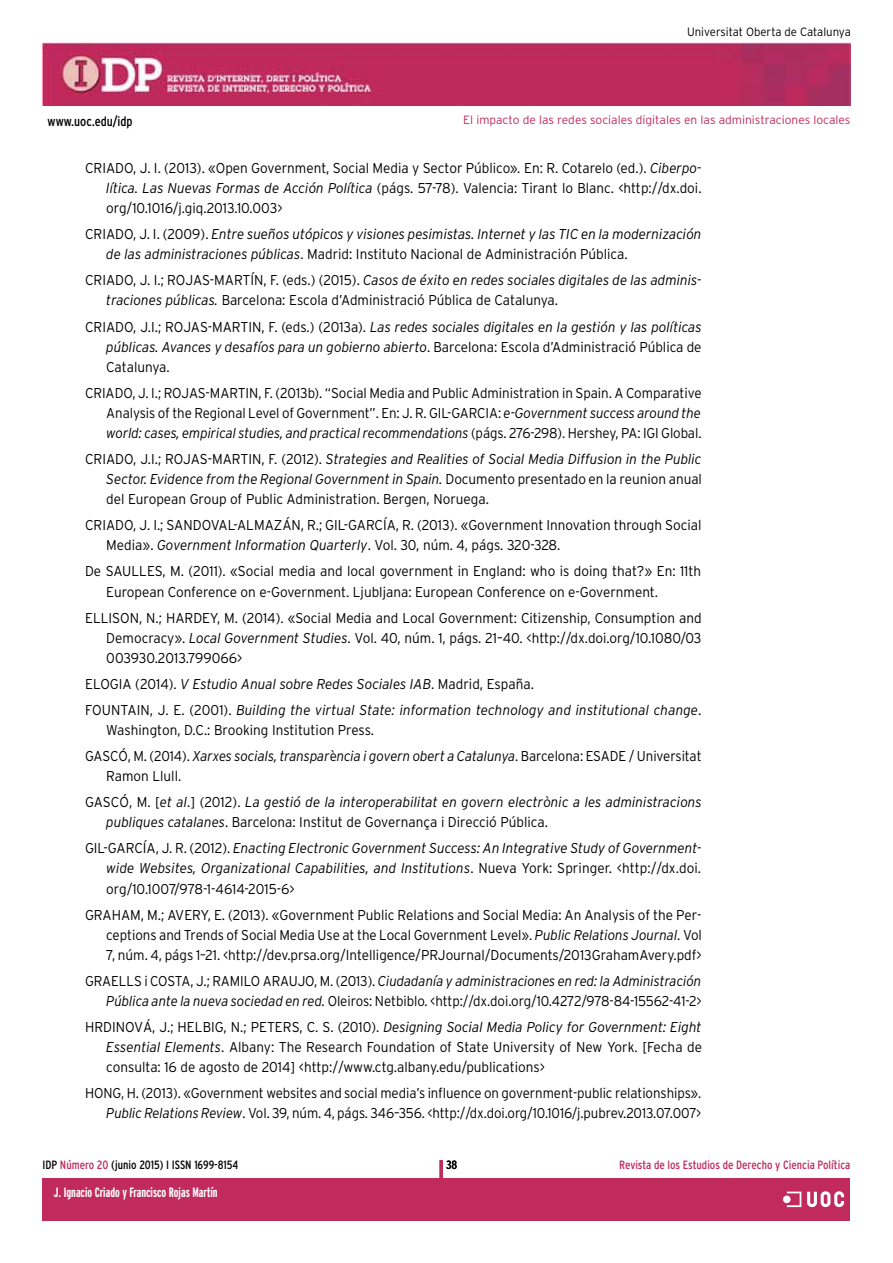
<style>
.page{position:relative;width:893px;height:1263px;background:#fff}
.page>*{position:absolute;margin:0;border:0;box-sizing:border-box;transform-origin:0 0}
.t1{font:300 14.25px/20.1px "Interstate";color:#000;text-align:justify;scale:.95 1}
.t2{font:italic 300 14.25px/20.1px "Interstate";color:#000;scale:.95 1}
.t3{font:300 14.25px/20.1px "Interstate";color:#000;text-align:right;scale:.93 1}
.t4{font:300 14.25px/20.1px "Interstate";color:#000;text-align:justify;scale:.94 1}
.t5{font:700 extra-condensed 13.5px "Interstate";color:#fff}
.t6{font:condensed 13.5px "Interstate";color:#000}
.t7{font:300 12px "Interstate";color:#c12a5d}
.t8{font:condensed 12px "Interstate";color:#c12a5d}
.t9{font:condensed 12px "Interstate";color:#000}
.t10{font:300 12px "Interstate";color:#000;scale:.95 1}
.t11{font:700 extra-condensed 12px "Interstate";color:#fff}
.s1{font-style:italic}
.s2{font-style:normal}
.s3{color:#c12a5d}
</style>
<div class="page">
<img style="left:43px;top:43px;width:807px;height:63px">
<div style="left:43px;top:1178px;width:807px;height:42px;background:#c12a5d"></div>
<div style="left:783px;top:1195px;width:8px;height:8px;background:#fff;border-radius:50%"></div>
<svg style="left:787px;top:1191px;width:57px;height:17px"></svg>
<hr style="left:440px;top:1160px;width:3px;height:44px;background:#c12a5d">
<p class="t6" style="left:48px;top:113px;width:87px">www.uoc.edu/idp</p>
<p class="t10" style="left:687px;top:25px;width:174px">Universitat Oberta de Catalunya</p>
<p class="t7" style="left:463px;top:113px;width:389px">El impacto de las redes sociales digitales en las administraciones locales</p>
<p class="t1" style="left:106px;top:158px;width:628px;text-indent:-21px">CRIADO, J. I. (2013). «Open Government, Social Media y Sector Público»<span class="s1">.</span> En: R. Cotarelo (ed.). <span class="s1">Ciberpo&shy;lítica. Las Nuevas Formas de Acción Política</span> (págs. 57-78). Valencia: Tirant lo Blanc. &lt;http://dx.doi. org/10.1016/j.giq.2013.10.003&gt;</p>
<p class="t2" style="left:106px;top:224px;width:628px;text-indent:-21px"><span class="s2">CRIADO, J. I. (2009).</span> Entre sueños utópicos y visiones pesimistas. Internet y las TIC en la modernización de las administraciones públicas<span class="s2">. Madrid: Instituto Nacional de Administración Pública.</span></p>
<p class="t1" style="left:106px;top:270px;width:628px;text-indent:-21px">CRIADO, J. I.; ROJAS-MARTÍN, F. (eds.) (2015). <span class="s1">Casos de éxito en redes sociales digitales de las adminis&shy;traciones públicas.</span> Barcelona: Escola d’Administració Pública de Catalunya.</p>
<p class="t2" style="left:106px;top:316px;width:628px;text-align:justify;text-indent:-21px"><span class="s2">CRIADO, J.I.; ROJAS-MARTIN, F. (eds.) (2013a).</span> Las redes sociales digitales en la gestión y las políticas públicas. Avances y desafíos para un gobierno abierto<span class="s2">. Barcelona: Escola d’Administració Pública de Catalunya.</span></p>
<p class="t4" style="left:106px;top:383px;width:635px;text-indent:-21px">CRIADO, J. I.; ROJAS-MARTIN, F. (2013b). “Social Media and Public Administration in Spain. A Comparative Analysis of the Regional Level of Government”. En: J. R. GIL-GARCIA: <span class="s1">e-Government success around the world: cases, empirical studies, and practical recommendations</span> (págs. 276-298). Hershey, PA: IGI Global.</p>
<p class="t1" style="left:106px;top:449px;width:629px;text-indent:-21px">CRIADO, J.I.; ROJAS-MARTIN, F. (2012). <span class="s1">Strategies and Realities of Social Media Diffusion in the Public Sector. Evidence from the Regional Government in Spain.</span> Documento presentado en la reunion anual del European Group of Public Administration. Bergen, Noruega.</p>
<p class="t1" style="left:106px;top:515px;width:628px;text-indent:-21px">CRIADO, J. I.; SANDOVAL-ALMAZÁN, R.; GIL-GARCÍA, R. (2013). «Government Innovation through Social<br>Media». <span class="s1">Government Information Quarterly</span>. Vol. 30, núm. 4, págs. 320-328.</p>
<p class="t1" style="left:106px;top:561px;width:628px;text-indent:-21px">De SAULLES, M. (2011). «Social media and local government in England: who is doing that?» En: 11th<br>European Conference on e-Government. Ljubljana: European Conference on e-Government.</p>
<p class="t1" style="left:106px;top:607px;width:628px;text-indent:-21px">ELLISON, N.; HARDEY, M. (2014). «Social Media and Local Government: Citizenship, Consumption and Democracy». <span class="s1">Local Government Studies</span>. Vol. 40, núm. 1, págs. 21–40. &lt;http://dx.doi.org/10.1080/03<br>003930.2013.799066&gt;</p>
<p class="t2" style="left:85px;top:671px;width:650px;line-height:26.1px"><span class="s2">ELOGIA (2014).</span> V Estudio Anual sobre Redes Sociales IAB<span class="s2">. Madrid, España.<br>FOUNTAIN, J. E. (2001).</span> Building the virtual State: information technology and institutional change<span class="s2">.</span></p>
<p class="t1" style="left:85px;top:717px;width:651px;line-height:26.1px;text-indent:21px">Washington, D.C.: Brooking Institution Press.<br>GASCÓ, M. (2014). <span class="s1">Xarxes socials, transpar</span>è<span class="s1">ncia i govern obert a Catalunya</span>. Barcelona: ESADE / Universitat</p>
<p class="t2" style="left:85px;top:763px;width:651px;line-height:26.1px;text-indent:21px"><span class="s2">Ramon Llull.<br>GASCÓ, M. [</span>et al<span class="s2">.] (2012).</span> La gestió de la interoperabilitat en govern electrònic a les administracions</p>
<p class="t2" style="left:85px;top:809px;width:650px;line-height:26.1px;text-indent:21px">publiques catalanes<span class="s2">. Barcelona: Institut de Governança i Direcció Pública.<br>GIL-GARCÍA, J. R. (2012).</span> Enacting Electronic Government Success: An Integrative Study of Government-</p>
<p class="t1" style="left:106px;top:858px;width:628px"><span class="s1">wide Websites, Organizational Capabilities, and Institutions</span>. Nueva York: Springer. &lt;http://dx.doi. org/10.1007/978-1-4614-2015-6&gt;</p>
<p class="t1" style="left:106px;top:904px;width:628px;text-indent:-21px">GRAHAM, M.; AVERY, E. (2013). «Government Public Relations and Social Media: An Analysis of the Per&shy;ceptions and Trends of Social Media Use at the Local Government Level». <span class="s1">Public Relations Journal</span>. Vol 7, núm. 4, págs 1–21. &lt;http://dev.prsa.org/Intelligence/PRJournal/Documents/2013GrahamAvery.pdf&gt;</p>
<p class="t3" style="left:85px;top:971px;width:665px">GRAELLS i COSTA, J.; RAMILO ARAUJO, M. (2013). <span class="s1">Ciudadanía y administraciones en red: la Administración<br>Pública ante la nueva sociedad en red.</span> Oleiros: Netbiblo. &lt;http://dx.doi.org/10.4272/978-84-15562-41-2&gt;</p>
<p class="t1" style="left:106px;top:1017px;width:629px;text-indent:-21px">HRDINOVÁ, J.; HELBIG, N.; PETERS, C. S. (2010). <span class="s1">Designing Social Media Policy for Government: Eight Essential Elements</span>. Albany: The Research Foundation of State University of New York. [Fecha de consulta: 16 de agosto de 2014] &lt;http://www.ctg.albany.edu/publications&gt;</p>
<p class="t3" style="left:85px;top:1083px;width:664px">HONG, H. (2013). «Government websites and social media’s influence on government-public relationships».<br><span class="s1">Public Relations Review</span>. Vol. 39, núm. 4, págs. 346–356. &lt;http://dx.doi.org/10.1016/j.pubrev.2013.07.007&gt;</p>
<p class="t9" style="left:446px;top:1158px;width:13px">38</p>
<p class="t9" style="left:43px;top:1158px;width:197px">IDP <span class="s3">Número 20</span> (junio 2015) I ISSN 1699-8154</p>
<p class="t8" style="left:619px;top:1158px;width:233px">Revista de los Estudios de Derecho y Ciencia Política</p>
<p class="t5" style="left:59px;top:1185px;width:62px">ose R. Agustina</p>
<p class="t5" style="left:54px;top:1185px;width:165px">J. Ignacio Criado y Francisco Rojas Martín</p>
<p class="t11" style="left:54px;top:1185px;width:31px">Eloi Puig</p>
<p class="t11" style="left:59px;top:1185px;width:31px">Eloi Puig</p>
</div>
